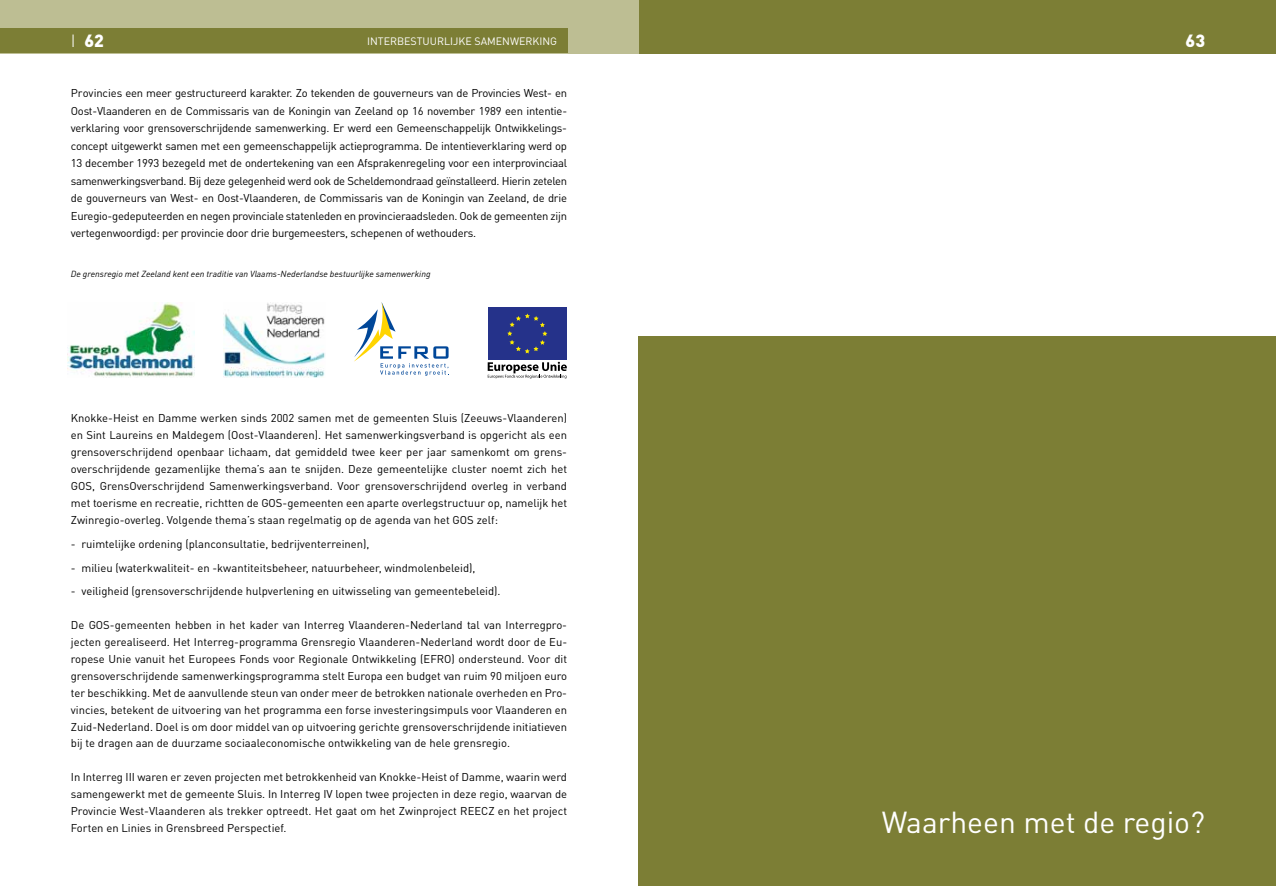
<style>
.page{position:relative;width:1276px;height:886px;background:#fff}
.page>*{position:absolute;margin:0;border:0;box-sizing:border-box;transform-origin:0 0}
.t1{font:30px "DINOT";color:#fff}
.t2{font:900 17.5px "DINOT";color:#fff}
.t3{font:11.25px/16.9px "DINOT";color:#000;text-align:justify}
.t4{font:10.62px "DINOT";color:#fff}
.t5{font:italic 8.75px "DINOT";color:#000}
.s1{font-weight:300}
</style>
<div class="page">
<div style="left:638px;top:0;width:638px;height:53px;background:#7c7e35"></div>
<div style="left:0;top:0;width:638px;height:53px;background:#bdbe93"></div>
<div style="left:0;top:28px;width:567px;height:25px;background:#7c7e35"></div>
<img style="left:67px;top:302px;width:127px;height:76px">
<img style="left:223px;top:302px;width:102px;height:76px">
<svg style="left:354px;top:302px;width:95px;height:74px"></svg>
<svg style="left:488px;top:362px;width:79px;height:17px"></svg>
<div style="left:488px;top:307px;width:79px;height:53px;background:#25328a"></div>
<svg style="left:507px;top:313px;width:40px;height:40px"></svg>
<div style="left:638px;top:337px;width:638px;height:549px;background:#7c7e35"></div>
<h2 class="t2" style="left:71px;top:29px;width:34px"><span class="s1">I</span> 62</h2>
<p class="t4" style="left:367px;top:34px;width:191px">INTERBESTUURLIJKE SAMENWERKING</p>
<h2 class="t2" style="left:1185px;top:29px;width:21px">63</h2>
<p class="t3" style="left:71px;top:84px;width:498px;line-height:17.5px">Provincies een meer gestructureerd karakter. Zo tekenden de gouverneurs van de Provincies West- en Oost-Vlaanderen en de Commissaris van de Koningin van Zeeland op 16 november 1989 een intentie&shy;verklaring voor grensoverschrijdende samenwerking. Er werd een Gemeenschappelijk Ontwikkelings&shy;concept uitgewerkt samen met een gemeenschappelijk actieprogramma. De intentieverklaring werd op 13 december 1993 bezegeld met de ondertekening van een Afsprakenregeling voor een interprovinciaal samenwerkingsverband. Bij deze gelegenheid werd ook de Scheldemondraad geïnstalleerd. Hierin zetelen de gouverneurs van West- en Oost-Vlaanderen, de Commissaris van de Koningin van Zeeland, de drie Euregio-gedeputeerden en negen provinciale statenleden en provincieraadsleden. Ook de gemeenten zijn vertegenwoordigd: per provincie door drie burgemeesters, schepenen of wethouders.</p>
<p class="t5" style="left:71px;top:268px;width:361px">De grensregio met Zeeland kent een traditie van Vlaams-Nederlandse bestuurlijke samenwerking</p>
<p class="t3" style="left:71px;top:409px;width:498px">Knokke-Heist en Damme werken sinds 2002 samen met de gemeenten Sluis (Zeeuws-Vlaanderen) en Sint Laureins en Maldegem (Oost-Vlaanderen). Het samenwerkingsverband is opgericht als een grensoverschrijdend openbaar lichaam, dat gemiddeld twee keer per jaar samenkomt om grens&shy;overschrijdende gezamenlijke thema’s aan te snijden. Deze gemeentelijke cluster noemt zich het GOS, GrensOverschrijdend Samenwerkingsverband. Voor grensoverschrijdend overleg in verband met toerisme en recreatie, richtten de GOS-gemeenten een aparte overlegstructuur op, namelijk het Zwinregio-overleg. Volgende thema’s staan regelmatig op de agenda van het GOS zelf:</p>
<p class="t3" style="left:71px;top:534px;width:300px">- ruimtelijke ordening (planconsultatie, bedrijventerreinen),</p>
<p class="t3" style="left:71px;top:558px;width:406px">- milieu (waterkwaliteit- en -kwantiteitsbeheer, natuurbeheer, windmolenbeleid),</p>
<p class="t3" style="left:71px;top:582px;width:431px">- veiligheid (grensoverschrijdende hulpverlening en uitwisseling van gemeentebeleid).</p>
<p class="t3" style="left:71px;top:616px;width:498px">De GOS-gemeenten hebben in het kader van Interreg Vlaanderen-Nederland tal van Interregpro&shy;jecten gerealiseerd. Het Interreg-programma Grensregio Vlaanderen-Nederland wordt door de Eu&shy;ropese Unie vanuit het Europees Fonds voor Regionale Ontwikkeling (EFRO) ondersteund. Voor dit grensoverschrijdende samenwerkingsprogramma stelt Europa een budget van ruim 90 miljoen euro ter beschikking. Met de aanvullende steun van onder meer de betrokken nationale overheden en Pro&shy;vincies, betekent de uitvoering van het programma een forse investeringsimpuls voor Vlaanderen en Zuid-Nederland. Doel is om door middel van op uitvoering gerichte grensoverschrijdende initiatieven bij te dragen aan de duurzame sociaaleconomische ontwikkeling van de hele grensregio.</p>
<p class="t3" style="left:71px;top:768px;width:498px">In Interreg III waren er zeven projecten met betrokkenheid van Knokke-Heist of Damme, waarin werd samengewerkt met de gemeente Sluis. In Interreg IV lopen twee projecten in deze regio, waarvan de Provincie West-Vlaanderen als trekker optreedt. Het gaat om het Zwinproject REECZ en het project Forten en Linies in Grensbreed Perspectief.</p>
<h1 class="t1" style="left:882px;top:801px;width:325px">Waarheen met de regio?</h1>
</div>
